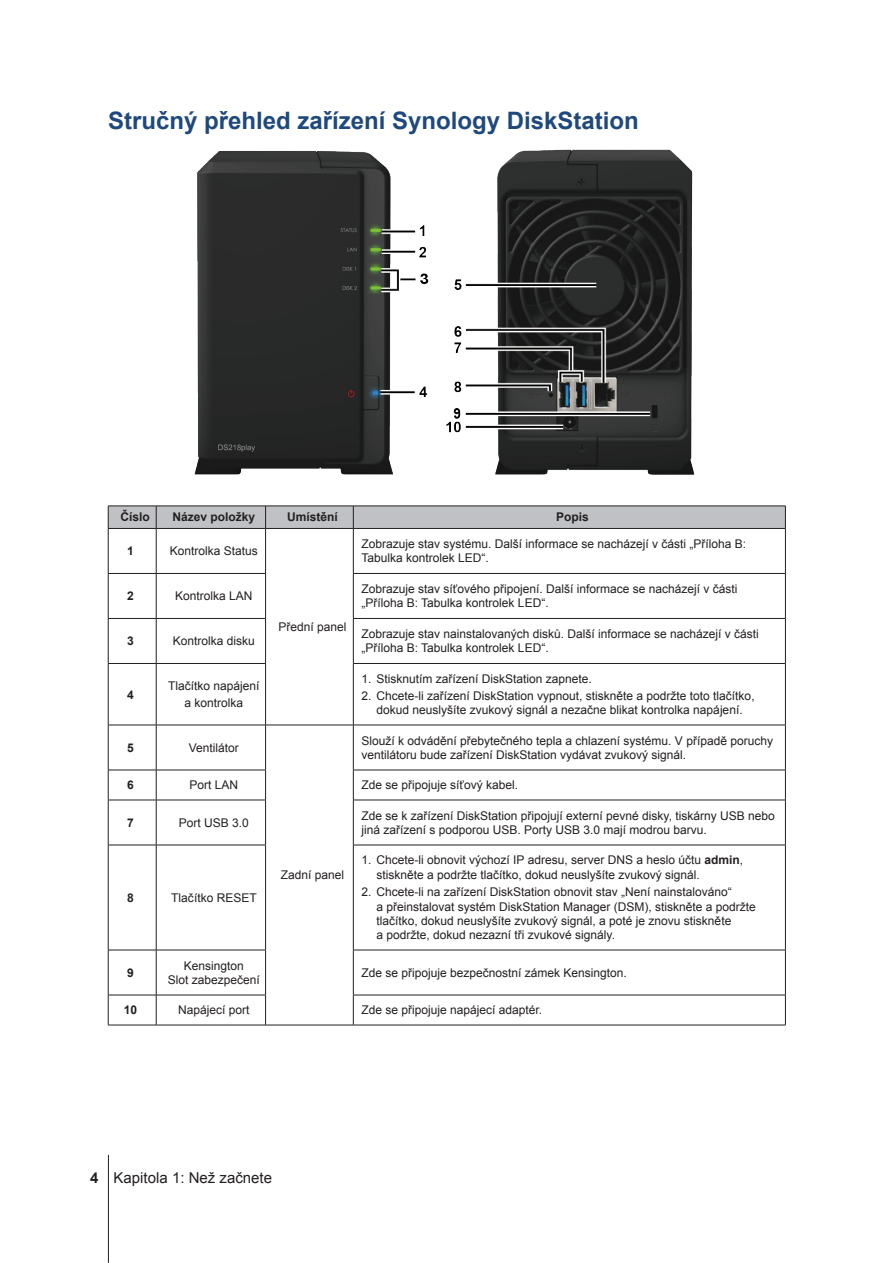
<style>
.page{position:relative;width:893px;height:1263px;background:#fff}
.page>*{position:absolute;margin:0;border:0;box-sizing:border-box;transform-origin:0 0}
.H3-sidebar{font:700 24px "Arial";color:#1f497d}
.PageNumber-sidebar{font:15px "Arial";color:#231f20}
.xBody{font:12px/14.4px "Arial";color:#231f20}
.xBodyCenter{font:12px/14.4px "Arial";color:#231f20;text-align:center}
.XHeadCenter{font:700 12px "Arial";color:#231f20}
.s1{font-weight:700}
</style>
<div class="page">
<hr style="left:108px;top:1155px;width:1px;height:108px;background:#231f20">
<img style="left:194px;top:149px;width:501px;height:326px">
<div style="left:108px;top:506px;width:678px;height:22px;background:#c0c1c4"></div>
<hr style="left:108px;top:528px;width:48px;height:1px;background:#231f20">
<hr style="left:108px;top:529px;width:1px;height:44px;background:#231f20">
<hr style="left:156px;top:528px;width:110px;height:1px;background:#231f20">
<hr style="left:156px;top:529px;width:1px;height:44px;background:#231f20">
<hr style="left:266px;top:528px;width:87px;height:1px;background:#231f20">
<hr style="left:265px;top:529px;width:1px;height:44px;background:#231f20">
<hr style="left:353px;top:528px;width:433px;height:1px;background:#231f20">
<hr style="left:353px;top:529px;width:1px;height:44px;background:#231f20">
<hr style="left:785px;top:529px;width:1px;height:44px;background:#231f20">
<hr style="left:108px;top:573px;width:48px;height:1px;background:#231f20">
<hr style="left:108px;top:574px;width:1px;height:44px;background:#231f20">
<hr style="left:156px;top:573px;width:110px;height:1px;background:#231f20">
<hr style="left:156px;top:574px;width:1px;height:44px;background:#231f20">
<hr style="left:265px;top:574px;width:1px;height:44px;background:#231f20">
<hr style="left:353px;top:573px;width:433px;height:1px;background:#231f20">
<hr style="left:353px;top:574px;width:1px;height:44px;background:#231f20">
<hr style="left:785px;top:574px;width:1px;height:44px;background:#231f20">
<hr style="left:108px;top:618px;width:48px;height:1px;background:#231f20">
<hr style="left:108px;top:619px;width:1px;height:44px;background:#231f20">
<hr style="left:156px;top:618px;width:110px;height:1px;background:#231f20">
<hr style="left:156px;top:619px;width:1px;height:44px;background:#231f20">
<hr style="left:265px;top:619px;width:1px;height:44px;background:#231f20">
<hr style="left:353px;top:618px;width:433px;height:1px;background:#231f20">
<hr style="left:353px;top:619px;width:1px;height:44px;background:#231f20">
<hr style="left:785px;top:619px;width:1px;height:44px;background:#231f20">
<hr style="left:108px;top:663px;width:48px;height:1px;background:#231f20">
<hr style="left:108px;top:664px;width:1px;height:61px;background:#231f20">
<hr style="left:156px;top:663px;width:110px;height:1px;background:#231f20">
<hr style="left:156px;top:664px;width:1px;height:61px;background:#231f20">
<hr style="left:265px;top:664px;width:1px;height:61px;background:#231f20">
<hr style="left:353px;top:663px;width:433px;height:1px;background:#231f20">
<hr style="left:353px;top:664px;width:1px;height:61px;background:#231f20">
<hr style="left:785px;top:664px;width:1px;height:61px;background:#231f20">
<hr style="left:108px;top:725px;width:48px;height:1px;background:#231f20">
<hr style="left:108px;top:725px;width:1px;height:45px;background:#231f20">
<hr style="left:156px;top:725px;width:110px;height:1px;background:#231f20">
<hr style="left:156px;top:725px;width:1px;height:45px;background:#231f20">
<hr style="left:266px;top:725px;width:87px;height:1px;background:#231f20">
<hr style="left:265px;top:725px;width:1px;height:45px;background:#231f20">
<hr style="left:353px;top:725px;width:433px;height:1px;background:#231f20">
<hr style="left:353px;top:725px;width:1px;height:45px;background:#231f20">
<hr style="left:785px;top:725px;width:1px;height:45px;background:#231f20">
<hr style="left:108px;top:770px;width:48px;height:1px;background:#231f20">
<hr style="left:108px;top:770px;width:1px;height:30px;background:#231f20">
<hr style="left:156px;top:770px;width:110px;height:1px;background:#231f20">
<hr style="left:156px;top:770px;width:1px;height:30px;background:#231f20">
<hr style="left:265px;top:770px;width:1px;height:30px;background:#231f20">
<hr style="left:353px;top:770px;width:433px;height:1px;background:#231f20">
<hr style="left:353px;top:770px;width:1px;height:30px;background:#231f20">
<hr style="left:785px;top:770px;width:1px;height:30px;background:#231f20">
<hr style="left:108px;top:800px;width:48px;height:1px;background:#231f20">
<hr style="left:108px;top:800px;width:1px;height:45px;background:#231f20">
<hr style="left:156px;top:800px;width:110px;height:1px;background:#231f20">
<hr style="left:156px;top:800px;width:1px;height:45px;background:#231f20">
<hr style="left:265px;top:800px;width:1px;height:45px;background:#231f20">
<hr style="left:353px;top:800px;width:433px;height:1px;background:#231f20">
<hr style="left:353px;top:800px;width:1px;height:45px;background:#231f20">
<hr style="left:785px;top:800px;width:1px;height:45px;background:#231f20">
<hr style="left:108px;top:845px;width:48px;height:1px;background:#231f20">
<hr style="left:108px;top:845px;width:1px;height:105px;background:#231f20">
<hr style="left:156px;top:845px;width:110px;height:1px;background:#231f20">
<hr style="left:156px;top:845px;width:1px;height:105px;background:#231f20">
<hr style="left:265px;top:845px;width:1px;height:105px;background:#231f20">
<hr style="left:353px;top:845px;width:433px;height:1px;background:#231f20">
<hr style="left:353px;top:845px;width:1px;height:105px;background:#231f20">
<hr style="left:785px;top:845px;width:1px;height:105px;background:#231f20">
<hr style="left:108px;top:950px;width:48px;height:1px;background:#231f20">
<hr style="left:108px;top:950px;width:1px;height:45px;background:#231f20">
<hr style="left:156px;top:950px;width:110px;height:1px;background:#231f20">
<hr style="left:156px;top:950px;width:1px;height:45px;background:#231f20">
<hr style="left:265px;top:950px;width:1px;height:45px;background:#231f20">
<hr style="left:353px;top:950px;width:433px;height:1px;background:#231f20">
<hr style="left:353px;top:950px;width:1px;height:45px;background:#231f20">
<hr style="left:785px;top:950px;width:1px;height:45px;background:#231f20">
<hr style="left:108px;top:995px;width:48px;height:1px;background:#231f20">
<hr style="left:108px;top:995px;width:1px;height:30px;background:#231f20">
<hr style="left:156px;top:995px;width:110px;height:1px;background:#231f20">
<hr style="left:156px;top:995px;width:1px;height:30px;background:#231f20">
<hr style="left:265px;top:995px;width:1px;height:30px;background:#231f20">
<hr style="left:353px;top:995px;width:433px;height:1px;background:#231f20">
<hr style="left:353px;top:995px;width:1px;height:30px;background:#231f20">
<hr style="left:785px;top:995px;width:1px;height:30px;background:#231f20">
<hr style="left:108px;top:1025px;width:48px;height:1px;background:#231f20">
<hr style="left:156px;top:1025px;width:110px;height:1px;background:#231f20">
<hr style="left:266px;top:1025px;width:87px;height:1px;background:#231f20">
<hr style="left:353px;top:1025px;width:433px;height:1px;background:#231f20">
<p class="H3-sidebar" style="left:108px;top:104px;width:532px">Stručný přehled zařízení Synology DiskStation</p>
<p class="XHeadCenter" style="left:121px;top:509px;width:31px">Číslo</p>
<p class="XHeadCenter" style="left:173px;top:509px;width:84px">Název položky</p>
<p class="XHeadCenter" style="left:287px;top:509px;width:52px">Umístění</p>
<p class="XHeadCenter" style="left:556px;top:509px;width:34px">Popis</p>
<p class="XHeadCenter" style="left:127px;top:543px;width:8px">1</p>
<p class="xBodyCenter" style="left:170px;top:544px;width:90px">Kontrolka Status</p>
<p class="xBody" style="left:361px;top:537px;width:386px">Zobrazuje stav systému. Další informace se nacházejí v části „Příloha B:<br>Tabulka kontrolek LED“.</p>
<p class="XHeadCenter" style="left:127px;top:588px;width:8px">2</p>
<p class="xBodyCenter" style="left:175px;top:589px;width:79px">Kontrolka LAN</p>
<p class="xBody" style="left:361px;top:582px;width:377px">Zobrazuje stav síťového připojení. Další informace se nacházejí v části „Příloha B: Tabulka kontrolek LED“.</p>
<p class="XHeadCenter" style="left:127px;top:633px;width:8px">3</p>
<p class="xBodyCenter" style="left:173px;top:634px;width:84px">Kontrolka disku</p>
<p class="xBody" style="left:361px;top:627px;width:399px">Zobrazuje stav nainstalovaných disků. Další informace se nacházejí v části „Příloha B: Tabulka kontrolek LED“.</p>
<p class="XHeadCenter" style="left:127px;top:686px;width:8px">4</p>
<p class="xBodyCenter" style="left:278px;top:620px;width:70px">Přední panel</p>
<p class="xBody" style="left:361px;top:671px;width:232px">1. Stisknutím zařízení DiskStation zapnete.</p>
<p class="xBody" style="left:361px;top:689px;width:395px;text-align:center">2. Chcete-li zařízení DiskStation vypnout, stiskněte a podržte toto tlačítko, dokud neuslyšíte zvukový signál a nezačne blikat kontrolka napájení.</p>
<p class="xBodyCenter" style="left:168px;top:678px;width:93px">Tlačítko napájení</p>
<p class="xBodyCenter" style="left:185px;top:696px;width:60px">a kontrolka</p>
<p class="XHeadCenter" style="left:127px;top:739px;width:8px">5</p>
<p class="xBodyCenter" style="left:189px;top:740px;width:52px">Ventilátor</p>
<p class="xBody" style="left:361px;top:733px;width:413px">Slouží k odvádění přebytečného tepla a chlazení systému. V případě poruchy ventilátoru bude zařízení DiskStation vydávat zvukový signál.</p>
<p class="XHeadCenter" style="left:127px;top:777px;width:8px">6</p>
<p class="xBodyCenter" style="left:190px;top:778px;width:50px">Port LAN</p>
<p class="xBody" style="left:361px;top:778px;width:158px">Zde se připojuje síťový kabel.</p>
<p class="XHeadCenter" style="left:127px;top:814px;width:8px">7</p>
<p class="xBodyCenter" style="left:179px;top:815px;width:72px">Port USB 3.0</p>
<p class="xBody" style="left:361px;top:808px;width:415px">Zde se k zařízení DiskStation připojují externí pevné disky, tiskárny USB nebo jiná zařízení s podporou USB. Porty USB 3.0 mají modrou barvu.</p>
<p class="XHeadCenter" style="left:127px;top:889px;width:8px">8</p>
<p class="xBodyCenter" style="left:171px;top:890px;width:87px">Tlačítko RESET</p>
<p class="xBodyCenter" style="left:281px;top:868px;width:65px">Zadní panel</p>
<p class="xBody" style="left:376px;top:853px;width:368px;text-indent:-15px">1. Chcete-li obnovit výchozí IP adresu, server DNS a heslo účtu <span class="s1">admin</span>, stiskněte a podržte tlačítko, dokud neuslyšíte zvukový signál.</p>
<p class="xBody" style="left:376px;top:885px;width:381px;text-indent:-15px">2. Chcete-li na zařízení DiskStation obnovit stav „Není nainstalováno“<br>a přeinstalovat systém DiskStation Manager (DSM), stiskněte a podržte tlačítko, dokud neuslyšíte zvukový signál, a poté je znovu stiskněte<br>a podržte, dokud nezazní tři zvukové signály.</p>
<p class="XHeadCenter" style="left:127px;top:964px;width:8px">9</p>
<p class="xBodyCenter" style="left:168px;top:958px;width:94px">Kensington<br>Slot zabezpečení</p>
<p class="xBody" style="left:361px;top:965px;width:267px">Zde se připojuje bezpečnostní zámek Kensington.</p>
<p class="XHeadCenter" style="left:124px;top:1002px;width:15px">10</p>
<p class="xBodyCenter" style="left:178px;top:1003px;width:73px">Napájecí port</p>
<p class="xBody" style="left:361px;top:1003px;width:182px">Zde se připojuje napájecí adaptér.</p>
<p class="PageNumber-sidebar" style="left:90px;top:1168px;width:183px"><span class="s1">4</span> Kapitola 1: Než začnete</p>
</div>
